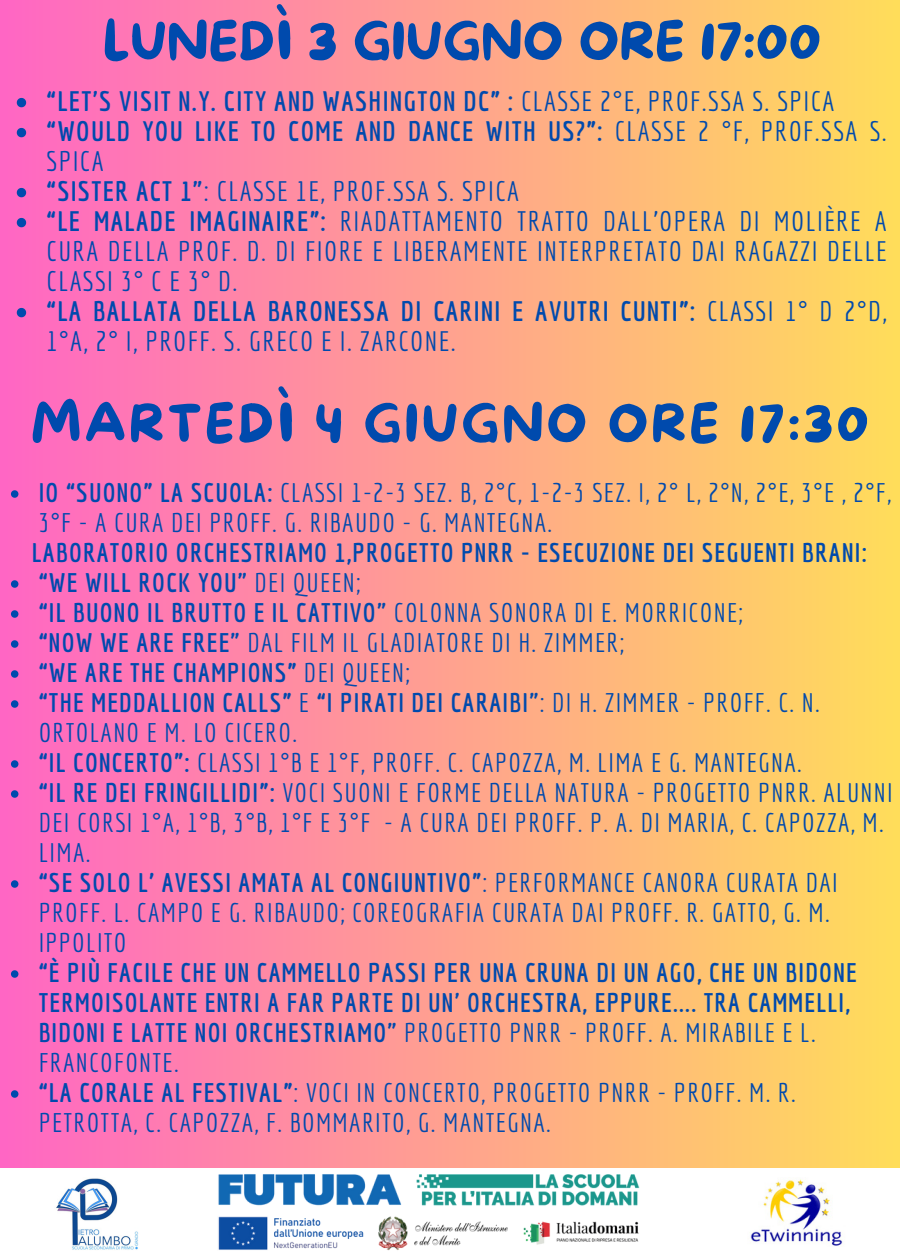
<style>
.page{position:relative;width:900px;height:1260px;background:#fff}
.page>*{position:absolute;margin:0;border:0;box-sizing:border-box;transform-origin:0 0}
.t1{font:52.5px "More Sugar";letter-spacing:.05em;color:#004aad}
.t2{font:52.5px "More Sugar";color:#004aad}
.t3{font:700 27.5px/30px "Economica";letter-spacing:.05em;color:#004aad}
.t4{font:27.5px/30px "Economica";letter-spacing:.05em;color:#004aad;text-align:justify}
.t5{font:26.25px/30px "Economica";letter-spacing:.05em;color:#004aad}
.t6{font:700 26.25px/30px "Economica";letter-spacing:.05em;color:#004aad}
.s1{font-weight:400}
.s2{font-weight:700}
</style>
<div class="page">
<div style="left:0;top:0;width:900px;height:1260px;background:linear-gradient(to right,#ff66c4,#ffdd5a)"></div>
<div style="left:0;top:1168px;width:900px;height:92px;background:#fff"></div>
<svg style="left:17px;top:98px;width:9px;height:9px"></svg>
<svg style="left:17px;top:128px;width:9px;height:9px"></svg>
<svg style="left:17px;top:188px;width:9px;height:9px"></svg>
<svg style="left:17px;top:218px;width:9px;height:9px"></svg>
<svg style="left:17px;top:308px;width:9px;height:9px"></svg>
<svg style="left:11px;top:490px;width:7px;height:8px"></svg>
<svg style="left:11px;top:580px;width:7px;height:8px"></svg>
<svg style="left:11px;top:610px;width:7px;height:8px"></svg>
<svg style="left:11px;top:640px;width:7px;height:8px"></svg>
<svg style="left:11px;top:670px;width:7px;height:8px"></svg>
<svg style="left:11px;top:700px;width:7px;height:8px"></svg>
<svg style="left:11px;top:760px;width:7px;height:8px"></svg>
<svg style="left:11px;top:790px;width:7px;height:8px"></svg>
<svg style="left:11px;top:880px;width:7px;height:8px"></svg>
<svg style="left:11px;top:970px;width:7px;height:8px"></svg>
<svg style="left:11px;top:1090px;width:7px;height:8px"></svg>
<img style="left:750px;top:1179px;width:93px;height:67px">
<img style="left:56px;top:1178px;width:83px;height:72px">
<img style="left:218px;top:1174px;width:422px;height:77px">
<p class="t2" style="left:103px;top:13px;width:720px">LUNEDÌ 3 GIUGNO ORE 17:00</p>
<p class="t3" style="left:47px;top:86px;width:789px">“LET'S VISIT N.Y. CITY AND WASHINGTON DC” : <span class="s1">CLASSE 2°E, PROF.SSA S. SPICA</span></p>
<p class="t3" style="left:47px;top:116px;width:842px">“WOULD YOU LIKE TO COME AND DANCE WITH US?”: <span class="s1">CLASSE 2 °F, PROF.SSA S.<br>SPICA</span></p>
<p class="t4" style="left:47px;top:176px;width:474px"><span class="s2">“SISTER ACT 1"</span>: CLASSE 1E, PROF.SSA S. SPICA</p>
<p class="t4" style="left:47px;top:206px;width:842px"><span class="s2">“LE MALADE IMAGINAIRE”:</span> RIADATTAMENTO TRATTO DALL'OPERA DI MOLIÈRE A CURA DELLA PROF. D. DI FIORE E LIBERAMENTE INTERPRETATO DAI RAGAZZI DELLE CLASSI 3° C E 3° D.</p>
<h1 class="t3" style="left:47px;top:296px;width:842px">“LA BALLATA DELLA BARONESSA DI CARINI E AVUTRI CUNTI”: <span class="s1">CLASSI 1° D 2°D,<br>1°A, 2° I, PROFF. S. GRECO E I. ZARCONE.</span></h1>
<h1 class="t1" style="left:31px;top:395px;width:840px">MARTEDÌ 4 GIUGNO ORE 17:30</h1>
<p class="t5" style="left:39px;top:477px;width:854px"><span class="s2">IO “SUONO” LA SCUOLA:</span> CLASSI 1-2-3 SEZ. B, 2°C, 1-2-3 SEZ. I, 2° L, 2°N, 2°E, 3°E , 2°F,<br>3°F - A CURA DEI PROFF. G. RIBAUDO - G. MANTEGNA.</p>
<h2 class="t6" style="left:32px;top:537px;width:836px">LABORATORIO ORCHESTRIAMO 1,PROGETTO PNRR - ESECUZIONE DEI SEGUENTI BRANI:</h2>
<p class="t6" style="left:39px;top:567px;width:323px">“WE WILL ROCK YOU" <span class="s1">DEI QUEEN;</span></p>
<p class="t6" style="left:39px;top:597px;width:705px">“IL BUONO IL BRUTTO E IL CATTIVO" <span class="s1">COLONNA SONORA DI E. MORRICONE;</span></p>
<p class="t5" style="left:39px;top:627px;width:587px"><span class="s2">“NOW WE ARE FREE"</span> DAL FILM IL GLADIATORE DI H. ZIMMER;</p>
<p class="t6" style="left:39px;top:657px;width:372px">“WE ARE THE CHAMPIONS” <span class="s1">DEI QUEEN;</span></p>
<p class="t5" style="left:39px;top:687px;width:783px"><span class="s2">“THE MEDDALLION CALLS”</span> E <span class="s2">“I PIRATI DEI CARAIBI"</span>: DI H. ZIMMER - PROFF. C. N.<br>ORTOLANO E M. LO CICERO.</p>
<p class="t5" style="left:39px;top:747px;width:765px"><span class="s2">“IL CONCERTO”:</span> CLASSI 1°B E 1°F, PROFF. C. CAPOZZA, M. LIMA E G. MANTEGNA.</p>
<p class="t5" style="left:39px;top:777px;width:856px"><span class="s2">“IL RE DEI FRINGILLIDI”:</span> VOCI SUONI E FORME DELLA NATURA - PROGETTO PNRR. ALUNNI<br>DEI CORSI 1°A, 1°B, 3°B, 1°F E 3°F - A CURA DEI PROFF. P. A. DI MARIA, C. CAPOZZA, M.<br>LIMA.</p>
<p class="t5" style="left:39px;top:867px;width:801px"><span class="s2">“SE SOLO L’ AVESSI AMATA AL CONGIUNTIVO”</span>: PERFORMANCE CANORA CURATA DAI<br>PROFF. L. CAMPO E G. RIBAUDO; COREOGRAFIA CURATA DAI PROFF. R. GATTO, G. M.<br>IPPOLITO</p>
<p class="t6" style="left:39px;top:957px;width:820px">“È PIÙ FACILE CHE UN CAMMELLO PASSI PER UNA CRUNA DI UN AGO, CHE UN BIDONE TERMOISOLANTE ENTRI A FAR PARTE DI UN' ORCHESTRA, EPPURE.... TRA CAMMELLI, BIDONI E LATTE NOI ORCHESTRIAMO" <span class="s1">PROGETTO PNRR - PROFF. A. MIRABILE E L.<br>FRANCOFONTE.</span></p>
<p class="t5" style="left:39px;top:1077px;width:759px"><span class="s2">“LA CORALE AL FESTIVAL”</span>: VOCI IN CONCERTO, PROGETTO PNRR - PROFF. M. R.<br>PETROTTA, C. CAPOZZA, F. BOMMARITO, G. MANTEGNA.</p>
</div>
